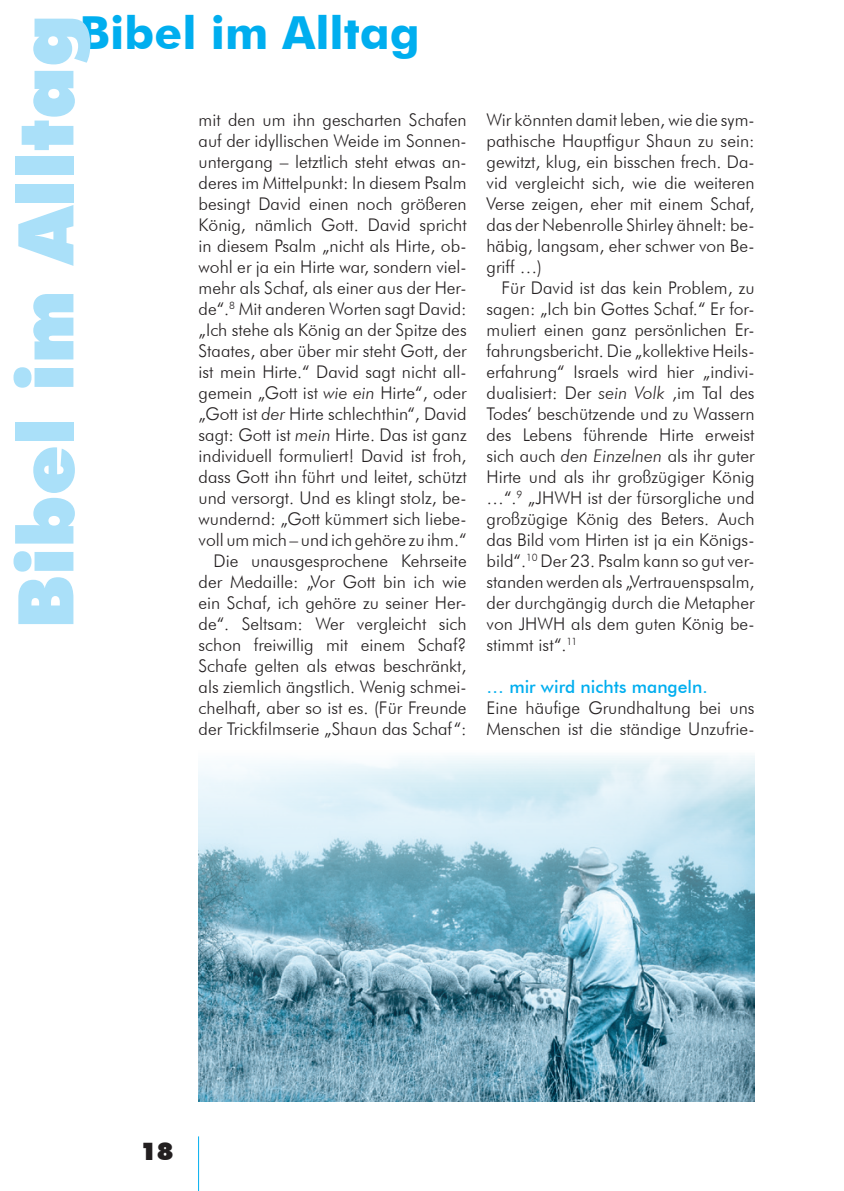
<style>
.page{position:relative;width:844px;height:1191px;background:#fff}
.page>*{position:absolute;margin:0;border:0;box-sizing:border-box;transform-origin:0 0}
.t1{font:900 77px "Futura BT";color:#aae0f9}
.t2{font:700 45.5px "Futura BT";color:#00aeef}
.t3{font:900 24.5px "Futura BT";color:#231f20}
.Fließtext{font:300 17.5px/21px "Futura BT";color:#231f20;text-align:justify}
.Fließtext_nach_Titel{font:300 17.5px/21px "Futura BT";color:#231f20}
.Fließtext_nach_Titel-2{font:500 17.5px "Futura BT";color:#00aeef}
.s1{font-style:italic}
</style>
<div class="page">
<hr style="left:198px;top:1136px;width:1px;height:55px;background:#00aeef">
<img style="left:198px;top:756px;width:556px;height:345px">
<h2 class="t2" style="left:79px;top:6px;width:342px">Bibel im Alltag</h2>
<h1 class="t1" style="left:-1px;top:629px;width:616px;rotate:-90deg">Bibel im Alltag</h1>
<p class="Fließtext" style="left:198px;top:109px;width:269px">mit den um ihn gescharten Schafen auf der idyllischen Weide im Sonnen&shy;untergang – letztlich steht etwas an&shy;deres im Mittelpunkt: In diesem Psalm besingt David einen noch größeren König, nämlich Gott. David spricht in diesem Psalm „nicht als Hirte, ob&shy;wohl er ja ein Hirte war, sondern viel&shy;mehr als Schaf, als einer aus der Her&shy;de“.<sup>8</sup> Mit anderen Worten sagt David: „Ich stehe als König an der Spitze des Staates, aber über mir steht Gott, der ist mein Hirte.“ David sagt nicht all&shy;gemein „Gott ist <span class="s1">wie ein</span> Hirte“, oder „Gott ist <span class="s1">der</span> Hirte schlechthin“, David sagt: Gott ist <span class="s1">mein</span> Hirte. Das ist ganz individuell formuliert! David ist froh, dass Gott ihn führt und leitet, schützt und versorgt. Und es klingt stolz, be&shy;wundernd: „Gott kümmert sich liebe&shy;voll um mich – und ich gehöre zu ihm.“</p>
<p class="Fließtext" style="left:198px;top:550px;width:269px;text-indent:15px">Die unausgesprochene Kehrseite der Medaille: „Vor Gott bin ich wie ein Schaf, ich gehöre zu seiner Her&shy;de“. Seltsam: Wer vergleicht sich schon freiwillig mit einem Schaf?<br>Schafe gelten als etwas beschränkt, als ziemlich ängstlich. Wenig schmei&shy;chelhaft, aber so ist es. (Für Freunde der Trickfilmserie „Shaun das Schaf“:</p>
<p class="Fließtext" style="left:486px;top:109px;width:269px">Wir könnten damit leben, wie die sym&shy;pathische Hauptfigur Shaun zu sein: gewitzt, klug, ein bisschen frech. Da&shy;vid vergleicht sich, wie die weiteren Verse zeigen, eher mit einem Schaf, das der Nebenrolle Shirley ähnelt: be&shy;häbig, langsam, eher schwer von Be&shy;griff …)</p>
<p class="Fließtext" style="left:486px;top:277px;width:269px;text-align:left;text-indent:15px">Für David ist das kein Problem, zu sagen: „Ich bin Gottes Schaf.“ Er for&shy;muliert einen ganz persönlichen Er&shy;fahrungsbericht. Die „kollektive Heils&shy;erfahrung“ Israels wird hier „indivi&shy;dualisiert: Der <span class="s1">sein Volk</span> ‚im Tal des Todes‘ beschützende und zu Wassern des Lebens führende Hirte erweist sich auch <span class="s1">den Einzelnen</span> als ihr guter Hirte und als ihr großzügiger König …“.<sup>9</sup> „JHWH ist der fürsorgliche und großzügige König des Beters. Auch das Bild vom Hirten ist ja ein Königs&shy;bild“.<sup>10</sup> Der 23. Psalm kann so gut ver&shy;standen werden als „Vertrauenspsalm, der durchgängig durch die Metapher von JHWH als dem guten König be&shy;stimmt ist“.<sup>11</sup></p>
<p class="Fließtext_nach_Titel-2" style="left:486px;top:676px;width:223px">… mir wird nichts mangeln.</p>
<p class="Fließtext_nach_Titel" style="left:486px;top:697px;width:269px">Eine häufige Grundhaltung bei uns<br>Menschen ist die ständige Unzufrie-</p>
<h3 class="t3" style="left:140px;top:1136px;width:35px">18</h3>
</div>
